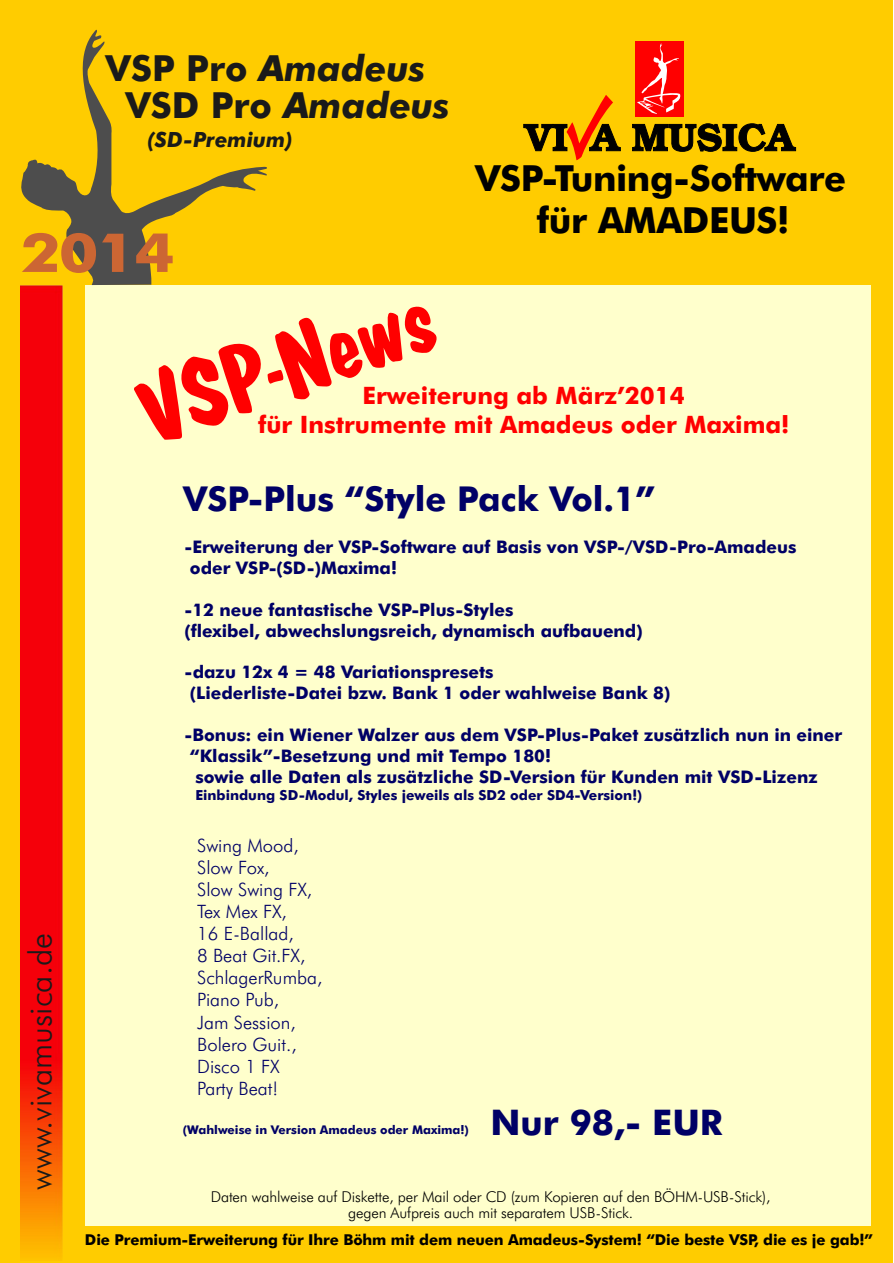
<style>
.page{position:relative;width:894px;height:1263px;background:#fff}
.page>*{position:absolute;margin:0;border:0;box-sizing:border-box;transform-origin:0 0}
.t1{font:96.3px "Joan";color:#f00}
.t2{font:700 54px "Futura Md BT";color:#c63;scale:1.19 1}
.t3{font:700 36px "Futura Md BT";letter-spacing:-.015em;color:#000}
.t4{font:italic 700 36px "Futura Md BT";color:#1a1a1a}
.t5{font:700 35.4px "Futura Md BT";color:#006}
.t6{font:700 34.35px "Futura Md BT";color:#006}
.t7{font:31.95px "Futura Lt BT";color:#1a1a1a}
.t8{font:700 24px/28.8px "Futura Md BT";color:#f00;text-align:center}
.t9{font:italic 700 21px "Futura Md BT";color:#1a1a1a}
.t10{font:18.45px/22px "Futura Lt BT";color:#006}
.t11{font:700 17.4px/20.9px "Futura Md BT";color:#006}
.t12{font:15px/16.5px "Futura Lt BT";letter-spacing:-.01em;color:#000;text-align:center}
.t13{font:700 15px "Futura Md BT";letter-spacing:-.01em;color:#000}
.t14{font:700 13.95px "Futura Md BT";color:#006}
.t15{font:700 12px "Futura Md BT";color:#006}
.s1{font-style:normal}
</style>
<div class="page">
<div style="left:0;top:1px;width:893px;height:1262px;background:#fc0"></div>
<div style="left:85px;top:285px;width:786px;height:941px;background:#ffc"></div>
<img style="left:20px;top:285px;width:43px;height:974px">
<div style="left:635px;top:41px;width:48px;height:76px;background:#f00"></div>
<svg style="left:632px;top:123px;width:164px;height:29px"></svg>
<svg style="left:523px;top:95px;width:98px;height:65px"></svg>
<svg style="left:637px;top:43px;width:44px;height:71px"></svg>
<svg style="left:21px;top:30px;width:246px;height:255px"></svg>
<h3 class="t4" style="left:106px;top:54px;width:321px"><span class="s1">VSP Pro</span> Amadeus</h3>
<h3 class="t4" style="left:125px;top:91px;width:326px"><span class="s1">VSD Pro</span> Amadeus</h3>
<p class="t9" style="left:147px;top:131px;width:147px">(SD-Premium)</p>
<h2 class="t2" style="left:21px;top:231px;width:131px">2014</h2>
<h3 class="t3" style="left:475px;top:163px;width:373px">VSP-Tuning-Software</h3>
<h3 class="t3" style="left:537px;top:205px;width:254px">für AMADEUS!</h3>
<h1 class="t1" style="left:123px;top:364px;width:308px;rotate:-19deg">VSP-N ws</h1>
<h3 class="t8" style="left:258px;top:383px;width:533px">Erweiterung ab März’2014<br>für Instrumente mit Amadeus oder Maxima!</h3>
<h3 class="t6" style="left:183px;top:485px;width:474px">VSP-Plus “Style Pack Vol.1”</h3>
<h3 class="t7" style="left:27px;top:1190px;width:258px;rotate:-90deg">www.vivamusica.de</h3>
<p class="t11" style="left:190px;top:539px;width:608px;text-indent:-5px">-Erweiterung der VSP-Software auf Basis von VSP-/VSD-Pro-Amadeus oder VSP-(SD-)Maxima!</p>
<p class="t11" style="left:184px;top:601px;width:460px">-12 neue fantastische VSP-Plus-Styles<br>(flexibel, abwechslungsreich, dynamisch aufbauend)</p>
<p class="t11" style="left:190px;top:663px;width:482px;text-indent:-5px">-dazu 12x 4 = 48 Variationspresets<br>(Liederliste-Datei bzw. Bank 1 oder wahlweise Bank 8)</p>
<p class="t11" style="left:184px;top:726px;width:659px">-Bonus: ein Wiener Walzer aus dem VSP-Plus-Paket zusätzlich nun in einer</p>
<p class="t11" style="left:190px;top:747px;width:363px">“Klassik”-Besetzung und mit Tempo 180!</p>
<p class="t11" style="left:195px;top:768px;width:624px">sowie alle Daten als zusätzliche SD-Version für Kunden mit VSD-Lizenz</p>
<p class="t14" style="left:195px;top:789px;width:448px">Einbindung SD-Modul, Styles jeweils als SD2 oder SD4-Version!)</p>
<p class="t10" style="left:197px;top:836px;width:127px">Swing Mood,<br>Slow Fox,<br>Slow Swing FX,<br>Tex Mex FX,<br>16 E-Ballad,<br>8 Beat Git.FX,<br>SchlagerRumba,<br>Piano Pub,<br>Jam Session,<br>Bolero Guit.,<br>Disco 1 FX<br>Party Beat!</p>
<p class="t15" style="left:183px;top:1125px;width:288px">(Wahlweise in Version Amadeus oder Maxima!)</p>
<h3 class="t5" style="left:490px;top:1108px;width:234px">Nur 98,- EUR</h3>
<p class="t12" style="left:211px;top:1189px;width:561px">Daten wahlweise auf Diskette, per Mail oder CD (zum Kopieren auf den BÖHM-USB-Stick), gegen Aufpreis auch mit separatem USB-Stick.</p>
<p class="t13" style="left:85px;top:1234px;width:789px">Die Premium-Erweiterung für Ihre Böhm mit dem neuen Amadeus-System! “Die beste VSP, die es je gab!”</p>
</div>
